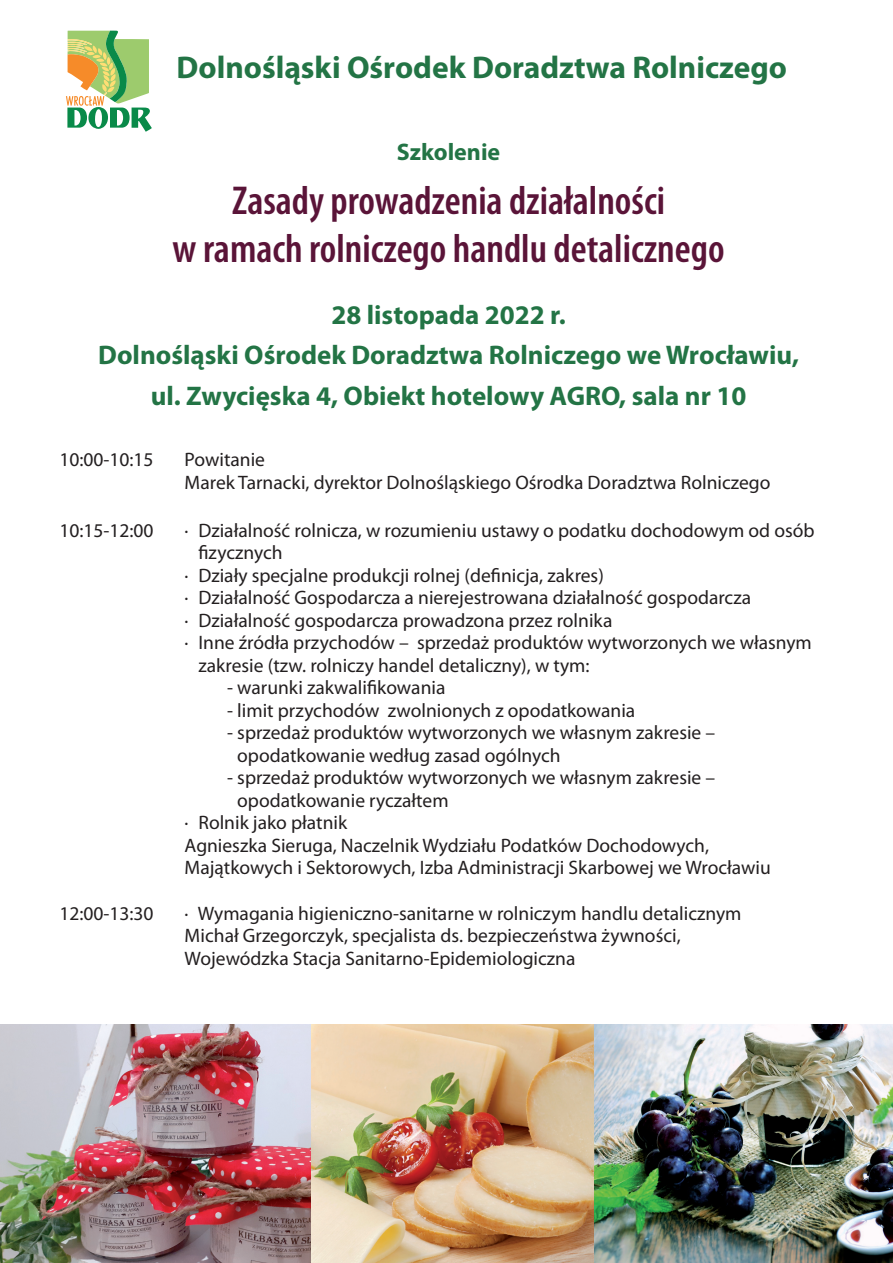
<style>
.page{position:relative;width:893px;height:1263px;background:#fff}
.page>*{position:absolute;margin:0;border:0;box-sizing:border-box;transform-origin:0 0}
.tyt{font:600 condensed 40.5px/48.6px "Myriad Pro";color:#5a1438;text-align:center}
.t1{font:700 31.5px "Myriad Pro";color:#237445}
.miejsce{font:700 27px "Myriad Pro";color:#237445}
.miejsce-2{font:700 24px "Myriad Pro";color:#237445}
.program-sz{font:19.5px/22.5px "Myriad Pro";color:#231f20}
</style>
<div class="page">
<svg style="left:66px;top:31px;width:86px;height:101px"></svg>
<img style="left:0;top:1025px;width:312px;height:238px">
<img style="left:312px;top:1025px;width:282px;height:238px">
<img style="left:594px;top:1025px;width:299px;height:238px">
<p class="t1" style="left:177px;top:47px;width:612px">Dolnośląski Ośrodek Doradztwa Rolniczego</p>
<p class="miejsce-2" style="left:397px;top:137px;width:105px">Szkolenie</p>
<p class="tyt" style="left:173px;top:175px;width:554px">Zasady prowadzenia działalności<br>w ramach rolniczego handlu detalicznego</p>
<p class="miejsce" style="left:331px;top:297px;width:236px">28 listopada 2022 r.</p>
<p class="miejsce" style="left:98px;top:337px;width:702px">Dolnośląski Ośrodek Doradztwa Rolniczego we Wrocławiu,</p>
<p class="miejsce" style="left:151px;top:378px;width:597px">ul. Zwycięska 4, Obiekt hotelowy AGRO, sala nr 10</p>
<p class="program-sz" style="left:60px;top:448px;width:96px">10:00-10:15</p>
<p class="program-sz" style="left:185px;top:448px;width:587px">Powitanie<br>Marek Tarnacki, dyrektor Dolnośląskiego Ośrodka Doradztwa Rolniczego</p>
<p class="program-sz" style="left:60px;top:519px;width:96px">10:15-12:00</p>
<p class="program-sz" style="left:198px;top:519px;width:618px;text-indent:-14px">· Działalność rolnicza, w rozumieniu ustawy o podatku dochodowym od osób fizycznych</p>
<p class="program-sz" style="left:185px;top:564px;width:421px">· Działy specjalne produkcji rolnej (definicja, zakres)</p>
<p class="program-sz" style="left:185px;top:586px;width:568px">· Działalność Gospodarcza a nierejestrowana działalność gospodarcza</p>
<p class="program-sz" style="left:185px;top:609px;width:429px">· Działalność gospodarcza prowadzona przez rolnika</p>
<p class="program-sz" style="left:198px;top:631px;width:615px;text-indent:-14px">· Inne źródła przychodów – sprzedaż produktów wytworzonych we własnym zakresie (tzw. rolniczy handel detaliczny), w tym:</p>
<p class="program-sz" style="left:227px;top:676px;width:220px">- warunki zakwalifikowania</p>
<p class="program-sz" style="left:227px;top:699px;width:410px">- limit przychodów zwolnionych z opodatkowania</p>
<p class="program-sz" style="left:237px;top:721px;width:479px;text-indent:-10px">- sprzedaż produktów wytworzonych we własnym zakresie – opodatkowanie według zasad ogólnych</p>
<p class="program-sz" style="left:237px;top:766px;width:479px;text-indent:-10px">- sprzedaż produktów wytworzonych we własnym zakresie – opodatkowanie ryczałtem</p>
<p class="program-sz" style="left:185px;top:811px;width:164px">· Rolnik jako płatnik</p>
<p class="program-sz" style="left:185px;top:834px;width:588px">Agnieszka Sieruga, Naczelnik Wydziału Podatków Dochodowych,<br>Majątkowych i Sektorowych, Izba Administracji Skarbowej we Wrocławiu</p>
<p class="program-sz" style="left:60px;top:902px;width:96px">12:00-13:30</p>
<p class="program-sz" style="left:185px;top:902px;width:558px">· Wymagania higieniczno-sanitarne w rolniczym handlu detalicznym</p>
<p class="program-sz" style="left:185px;top:924px;width:498px">Michał Grzegorczyk, specjalista ds. bezpieczeństwa żywności,<br>Wojewódzka Stacja Sanitarno-Epidemiologiczna</p>
</div>
